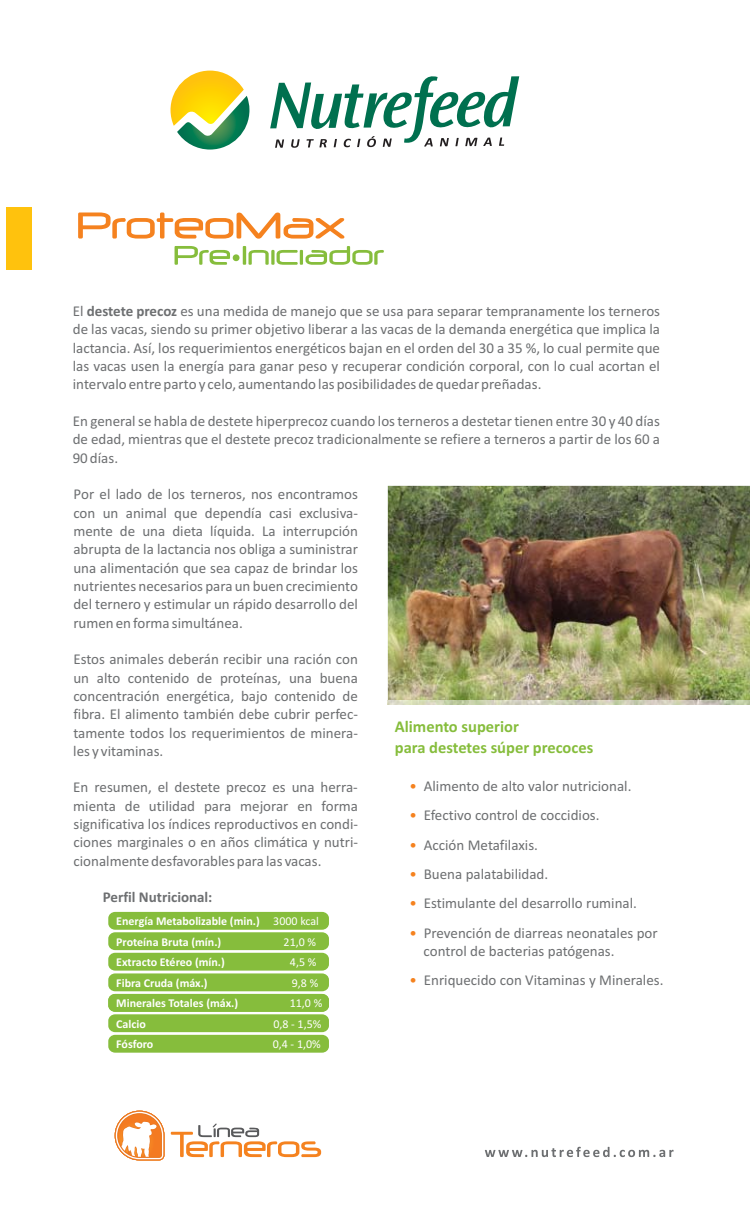
<style>
.page{position:relative;width:750px;height:1214px;background:#fff}
.page>*{position:absolute;margin:0;border:0;box-sizing:border-box;transform-origin:0 0}
.t1{font:700 16.5px/20.1px "Calibri";color:#86bd3c}
.t2{font:15px/18.3px "Calibri";color:#6d6f71;text-align:justify}
.t3{font:700 15px "Calibri";color:#6d6f71}
.t4{font:15px/29.2px "Calibri";color:#f5821f;text-align:justify}
.t5{font:700 12px/20.5px "Calibri";color:#fff}
.t6{font:12px "Calibri";color:#fff}
.s1{font-weight:700}
.s2{font-weight:400}
</style>
<div class="page">
<svg style="left:170px;top:71px;width:80px;height:79px"></svg>
<svg style="left:270px;top:76px;width:249px;height:72px"></svg>
<svg style="left:485px;top:1146px;width:188px;height:10px"></svg>
<svg style="left:78px;top:212px;width:266px;height:27px"></svg>
<svg style="left:175px;top:246px;width:209px;height:19px"></svg>
<div style="left:108px;top:1034px;width:221px;height:18px;background:#86bd3c;border-radius:7px"></div>
<div style="left:108px;top:911px;width:221px;height:18px;background:#86bd3c;border-radius:7px"></div>
<div style="left:108px;top:973px;width:221px;height:18px;background:#86bd3c;border-radius:7px"></div>
<div style="left:108px;top:952px;width:221px;height:18px;background:#86bd3c;border-radius:7px"></div>
<div style="left:108px;top:932px;width:221px;height:18px;background:#86bd3c;border-radius:7px"></div>
<div style="left:108px;top:993px;width:221px;height:18px;background:#86bd3c;border-radius:7px"></div>
<div style="left:108px;top:1014px;width:221px;height:18px;background:#86bd3c;border-radius:7px"></div>
<div style="left:6px;top:207px;width:26px;height:63px;background:#ffc20d"></div>
<svg style="left:114px;top:1110px;width:207px;height:51px"></svg>
<img style="left:388px;top:486px;width:362px;height:214px">
<img style="left:388px;top:700px;width:362px;height:4px">
<p class="t2" style="left:73px;top:303px;width:589px">El <span class="s1">destete precoz</span> es una medida de manejo que se usa para separar tempranamente los terneros de las vacas, siendo su primer objetivo liberar a las vacas de la demanda energética que implica la lactancia. Así, los requerimientos energéticos bajan en el orden del 30 a 35 %, lo cual permite que las vacas usen la energía para ganar peso y recuperar condición corporal, con lo cual acortan el intervalo entre parto y celo, aumentando las posibilidades de quedar preñadas.</p>
<p class="t2" style="left:73px;top:413px;width:589px">En general se habla de destete hiperprecoz cuando los terneros a destetar tienen entre 30 y 40 días de edad, mientras que el destete precoz tradicionalmente se refiere a terneros a partir de los 60 a 90 días.</p>
<p class="t2" style="left:73px;top:486px;width:286px">Por el lado de los terneros, nos encontramos con un animal que dependía casi exclusiva&shy;mente de una dieta líquida. La interrupción abrupta de la lactancia nos obliga a suministrar una alimentación que sea capaz de brindar los nutrientes necesarios para un buen crecimiento del ternero y estimular un rápido desarrollo del rumen en forma simultánea.</p>
<p class="t2" style="left:73px;top:651px;width:286px">Estos animales deberán recibir una ración con un alto contenido de proteínas, una buena concentración energética, bajo contenido de fibra. El alimento también debe cubrir perfec&shy;tamente todos los requerimientos de minera&shy;les y vitaminas.</p>
<p class="t2" style="left:73px;top:779px;width:286px">En resumen, el destete precoz es una herra&shy;mienta de utilidad para mejorar en forma significativa los índices reproductivos en condi&shy;ciones marginales o en años climática y nutri&shy;cionalmente desfavorables para las vacas.</p>
<p class="t1" style="left:395px;top:718px;width:200px">Alimento superior<br>para destetes súper precoces</p>
<p class="t4" style="left:409px;top:772px;width:9px">• • • • • •</p>
<p class="t2" style="left:424px;top:772px;width:235px;line-height:29.2px;text-align:left">Alimento de alto valor nutricional.<br>Efectivo control de coccidios.<br>Acción Metafilaxis.<br>Buena palatabilidad.<br>Estimulante del desarrollo ruminal.<br>Prevención de diarreas neonatales por</p>
<p class="t2" style="left:423px;top:937px;width:241px;line-height:29.2px">control de bacterias patógenas.<br>Enriquecido con Vitaminas y Minerales.</p>
<p class="t3" style="left:103px;top:891px;width:111px">Perfil Nutricional:</p>
<p class="t5" style="left:116px;top:911px;width:204px">Energía Metabolizable (min.) <span class="s2">3000 kcal<br></span>Proteína Bruta (mín.)</p>
<p class="t6" style="left:284px;top:936px;width:34px">21,0 %</p>
<p class="t5" style="left:116px;top:952px;width:110px">Extracto Etéreo (mín.)</p>
<p class="t6" style="left:290px;top:957px;width:28px">4,5 %</p>
<p class="t5" style="left:116px;top:973px;width:93px">Fibra Cruda (máx.)</p>
<p class="t6" style="left:292px;top:977px;width:28px">9,8 %</p>
<p class="t5" style="left:116px;top:993px;width:123px">Minerales Totales (máx.)</p>
<p class="t6" style="left:290px;top:998px;width:34px">11,0 %</p>
<p class="t5" style="left:116px;top:1014px;width:31px">Calcio</p>
<p class="t6" style="left:273px;top:1018px;width:50px">0,8 - 1,5%</p>
<p class="t5" style="left:116px;top:1034px;width:39px">Fósforo</p>
<p class="t6" style="left:273px;top:1039px;width:50px">0,4 - 1,0%</p>
<p class="t4" style="left:409px;top:966px;width:9px">•</p>
</div>
